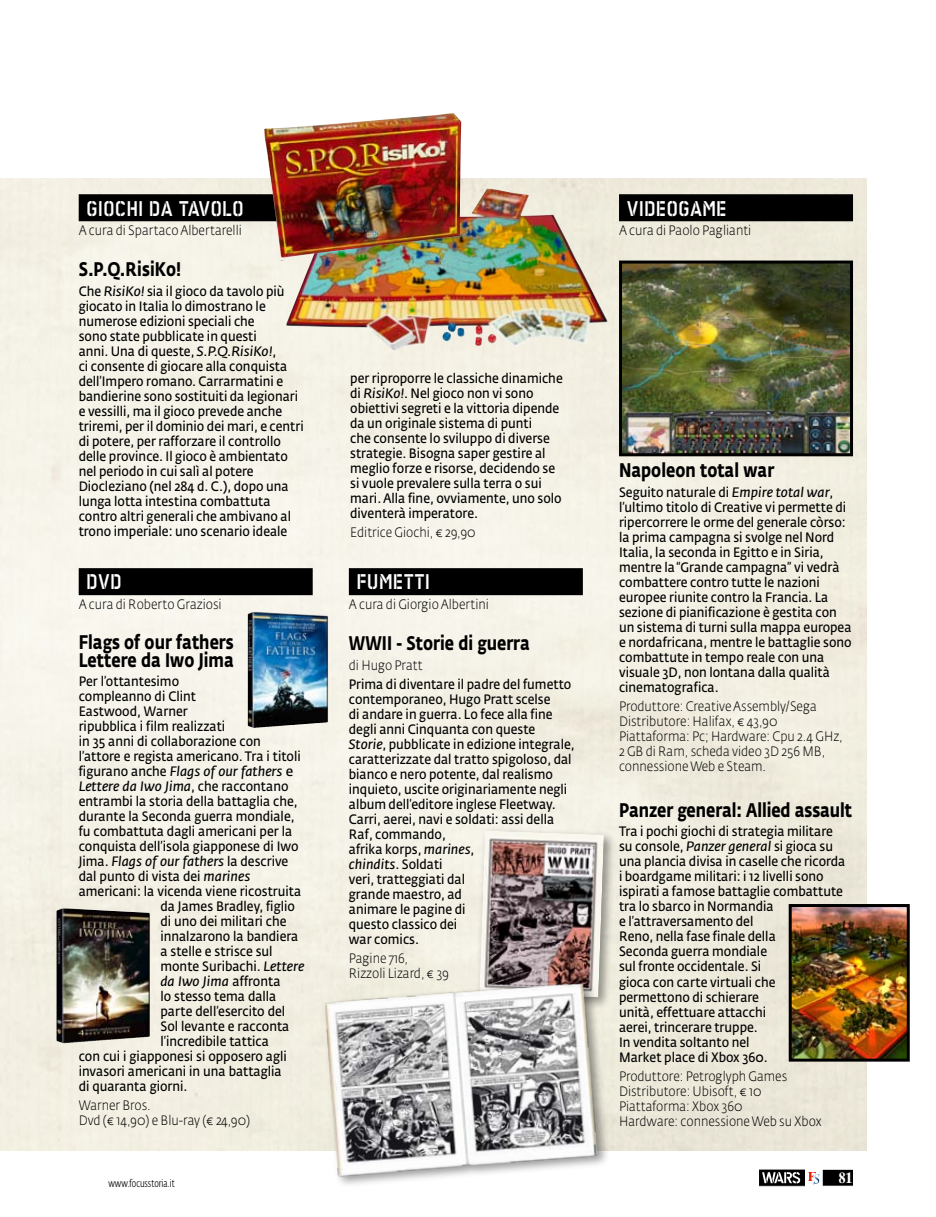
<style>
.page{position:relative;width:936px;height:1217px;background:#fff}
.page>*{position:absolute;margin:0;border:0;box-sizing:border-box;transform-origin:0 0}
.t1{font:700 24px "Regular Cargo";color:#fff;scale:.9 1}
.t2{font:700 19.5px/18px "Fedra Sans Alt Pro";color:#000;scale:.8 1}
.t3{font:700 15px "Times Ten LT Std";color:#fff;scale:.9 1}
.t4{font:600 13.5px/15px "Fedra Sans Alt Pro";color:#000;scale:.9 1}
.t5{font:300 13.5px/15px "Fedra Sans Alt Pro";color:#000;scale:.9 1}
.t6{font:italic 600 13.5px "Fedra Sans Alt Pro";color:#000}
.t7{font:300 10.5px "Fedra Sans Cond Alt Pro";color:#000}
.s1{font-style:italic}
.s2{font-style:normal}
.s3{font-family:"Charlemagne Std";font-size:12.9px}
</style>
<div class="page">
<div style="left:758px;top:1168px;width:95px;height:17px;background:#000"></div>
<div style="left:758px;top:1168px;width:95px;height:18px;border:1px solid #fff"></div>
<div style="left:821px;top:1168px;width:32px;height:18px;border:1px solid #fff"></div>
<div style="left:805px;top:1168px;width:17px;height:17px;background:#fff"></div>
<svg style="left:808px;top:1172px;width:7px;height:8px"></svg>
<svg style="left:762px;top:1172px;width:38px;height:10px"></svg>
<img style="left:0;top:178px;width:866px;height:972px">
<div style="left:349px;top:568px;width:234px;height:27px;background:#000"></div>
<div style="left:619px;top:194px;width:234px;height:27px;background:#000"></div>
<div style="left:79px;top:568px;width:234px;height:27px;background:#000"></div>
<img style="left:792px;top:907px;width:113px;height:150px">
<div style="left:788px;top:903px;width:121px;height:158px;border:3px solid #000"></div>
<img style="left:623px;top:264px;width:226px;height:188px">
<div style="left:619px;top:260px;width:234px;height:196px;border:3px solid #000"></div>
<div style="left:79px;top:194px;width:225px;height:27px;background:#000"></div>
<div style="left:474px;top:825px;width:143px;height:185px;background:#000;opacity:.4"></div>
<img style="left:479px;top:830px;width:125px;height:142px">
<img style="left:286px;top:178px;width:322px;height:173px">
<img style="left:260px;top:113px;width:208px;height:147px">
<div style="left:320px;top:978px;width:291px;height:211px;background:#000;opacity:.4"></div>
<img style="left:307px;top:972px;width:298px;height:217px">
<img style="left:330px;top:995px;width:136px;height:177px">
<img style="left:455px;top:987px;width:138px;height:172px">
<img style="left:247px;top:611px;width:81px;height:117px">
<img style="left:56px;top:908px;width:94px;height:136px">
<h1 class="t1" style="left:87px;top:195px;width:176px">GIOCHI DA TAVOLO</h1>
<p class="t5" style="left:79px;top:222px;width:183px">A cura di Spartaco Albertarelli</p>
<h2 class="t2" style="left:79px;top:260px;width:130px">S.P.Q.RisiKo!</h2>
<p class="t4" style="left:79px;top:283px;width:251px">Che <span class="s1">RisiKo!</span> sia il gioco da tavolo più giocato in Italia lo dimostrano le numerose edizioni speciali che<br>sono state pubblicate in questi<br>anni. Una di queste, <span class="s1">S.P.Q.RisiKo!</span>,<br>ci consente di giocare alla conquista dell’Impero romano. Carrarmatini e bandierine sono sostituiti da legionari e vessilli, ma il gioco prevede anche triremi, per il dominio dei mari, e centri di potere, per rafforzare il controllo delle province. Il gioco è ambientato nel periodo in cui salì al potere Diocleziano (nel 284 d. C.), dopo una lunga lotta intestina combattuta contro altri generali che ambivano al trono imperiale: uno scenario ideale</p>
<h1 class="t1" style="left:87px;top:569px;width:41px">DVD</h1>
<p class="t5" style="left:79px;top:596px;width:160px">A cura di Roberto Graziosi</p>
<h2 class="t2" style="left:79px;top:632px;width:195px">Flags of our fathers<br>Lettere da Iwo Jima</h2>
<p class="t4" style="left:79px;top:673px;width:113px">Per l’ottantesimo</p>
<p class="t4" style="left:79px;top:688px;width:132px">compleanno di Clint</p>
<p class="t4" style="left:79px;top:703px;width:123px">Eastwood, Warner</p>
<p class="t4" style="left:79px;top:718px;width:164px">ripubblica i film realizzati</p>
<p class="t4" style="left:79px;top:733px;width:204px">in 35 anni di collaborazione con</p>
<p class="t4" style="left:79px;top:748px;width:248px">l’attore e regista americano. Tra i titoli</p>
<p class="t6" style="left:79px;top:762px;width:216px"><span class="s2">figurano anche</span> Flags of our fathers <span class="s2">e</span></p>
<p class="t6" style="left:79px;top:777px;width:211px">Lettere da Iwo Jima<span class="s2">, che raccontano</span></p>
<p class="t4" style="left:79px;top:793px;width:245px">entrambi la storia della battaglia che,</p>
<p class="t4" style="left:79px;top:808px;width:241px">durante la Seconda guerra mondiale,</p>
<p class="t4" style="left:79px;top:823px;width:239px">fu combattuta dagli americani per la</p>
<p class="t4" style="left:79px;top:838px;width:246px">conquista dell’isola giapponese di Iwo</p>
<p class="t6" style="left:79px;top:852px;width:211px"><span class="s2">Jima.</span> Flags of our fathers <span class="s2">la descrive</span></p>
<p class="t4" style="left:79px;top:868px;width:192px">dal punto di vista dei <span class="s1">marines</span></p>
<p class="t4" style="left:79px;top:883px;width:249px">americani: la vicenda viene ricostruita</p>
<p class="t4" style="left:160px;top:898px;width:151px">da James Bradley, figlio</p>
<p class="t4" style="left:160px;top:913px;width:142px">di uno dei militari che</p>
<p class="t4" style="left:160px;top:928px;width:155px">innalzarono la bandiera</p>
<p class="t4" style="left:160px;top:943px;width:126px">a stelle e strisce sul</p>
<p class="t4" style="left:160px;top:958px;width:161px">monte Suribachi. <span class="s1">Lettere</span></p>
<p class="t6" style="left:160px;top:972px;width:121px">da Iwo Jima <span class="s2">affronta</span></p>
<p class="t4" style="left:160px;top:988px;width:130px">lo stesso tema dalla</p>
<p class="t4" style="left:160px;top:1003px;width:140px">parte dell’esercito del</p>
<p class="t4" style="left:160px;top:1018px;width:145px">Sol levante e racconta</p>
<p class="t4" style="left:160px;top:1033px;width:122px">l’incredibile tattica</p>
<p class="t4" style="left:79px;top:1048px;width:233px">con cui i giapponesi si opposero agli</p>
<p class="t4" style="left:79px;top:1063px;width:227px">invasori americani in una battaglia</p>
<p class="t4" style="left:79px;top:1078px;width:122px">di quaranta giorni.</p>
<p class="t5" style="left:79px;top:1097px;width:192px">Warner Bros.<br>Dvd (€ 14,90) e Blu-ray (€ 24,90)</p>
<p class="t7" style="left:108px;top:1176px;width:68px">www.focusstoria.it</p>
<p class="t4" style="left:350px;top:370px;width:238px">per riproporre le classiche dinamiche di <span class="s1">RisiKo!</span>. Nel gioco non vi sono obiettivi segreti e la vittoria dipende da un originale sistema di punti<br>che consente lo sviluppo di diverse strategie. Bisogna saper gestire al meglio forze e risorse, decidendo se si vuole prevalere sulla terra o sui mari. Alla fine, ovviamente, uno solo diventerà imperatore.</p>
<p class="t5" style="left:350px;top:524px;width:141px">Editrice Giochi, € 29,90</p>
<h1 class="t1" style="left:357px;top:569px;width:83px">FUMETTI</h1>
<p class="t5" style="left:349px;top:596px;width:157px">A cura di Giorgio Albertini</p>
<h2 class="t2" style="left:349px;top:634px;width:228px">WWII - Storie di guerra</h2>
<p class="t5" style="left:349px;top:657px;width:84px">di Hugo Pratt</p>
<p class="t4" style="left:349px;top:676px;width:252px">Prima di diventare il padre del fumetto contemporaneo, Hugo Pratt scelse<br>di andare in guerra. Lo fece alla fine degli anni Cinquanta con queste<br><span class="s1">Storie</span>, pubblicate in edizione integrale, caratterizzate dal tratto spigoloso, dal bianco e nero potente, dal realismo inquieto, uscite originariamente negli album dell’editore inglese Fleetway.<br>Carri, aerei, navi e soldati: assi della<br>Raf, commando,<br>afrika korps, <span class="s1">marines</span>,<br><span class="s1">chindits</span>. Soldati<br>veri, tratteggiati dal<br>grande maestro, ad<br>animare le pagine di<br>questo classico dei<br>war comics.</p>
<p class="t5" style="left:349px;top:950px;width:113px">Pagine 716,<br>Rizzoli Lizard, € 39</p>
<h1 class="t1" style="left:627px;top:195px;width:113px">VIDEOGAME</h1>
<p class="t5" style="left:619px;top:222px;width:149px">A cura di Paolo Paglianti</p>
<h2 class="t2" style="left:619px;top:461px;width:195px">Napoleon total war</h2>
<p class="t4" style="left:619px;top:484px;width:260px">Seguito naturale di <span class="s1">Empire total war</span>, l’ultimo titolo di Creative vi permette di ripercorrere le orme del generale còrso: la prima campagna si svolge nel Nord Italia, la seconda in Egitto e in Siria, mentre la “Grande campagna” vi vedrà combattere contro tutte le nazioni europee riunite contro la Francia. La sezione di pianificazione è gestita con un sistema di turni sulla mappa europea e nordafricana, mentre le battaglie sono combattute in tempo reale con una visuale 3D, non lontana dalla qualità cinematografica.</p>
<p class="t5" style="left:619px;top:698px;width:250px">Produttore: Creative Assembly/Sega Distributore: Halifax, € 43,90<br>Piattaforma: Pc; Hardware: Cpu 2.4 GHz, 2 GB di Ram, scheda video 3D 256 MB, connessione Web e Steam.</p>
<h2 class="t2" style="left:619px;top:801px;width:293px">Panzer general: Allied assault</h2>
<p class="t4" style="left:619px;top:824px;width:253px">Tra i pochi giochi di strategia militare su console, <span class="s1">Panzer general</span> si gioca su una plancia divisa in caselle che ricorda i boardgame militari: i 12 livelli sono ispirati a famose battaglie combattute tra lo sbarco in Normandia<br>e l’attraversamento del<br>Reno, nella fase finale della<br>Seconda guerra mondiale<br>sul fronte occidentale. Si<br>gioca con carte virtuali che permettono di schierare<br>unità, effettuare attacchi<br>aerei, trincerare truppe.<br>In vendita soltanto nel<br>Market place di Xbox 360.</p>
<p class="t5" style="left:619px;top:1068px;width:226px">Produttore: Petroglyph Games<br>Distributore: Ubisoft, € 10<br>Piattaforma: Xbox 360<br>Hardware: connessione Web su Xbox</p>
<p class="t3" style="left:812px;top:1168px;width:45px"><span class="s3">S</span> 81</p>
</div>
